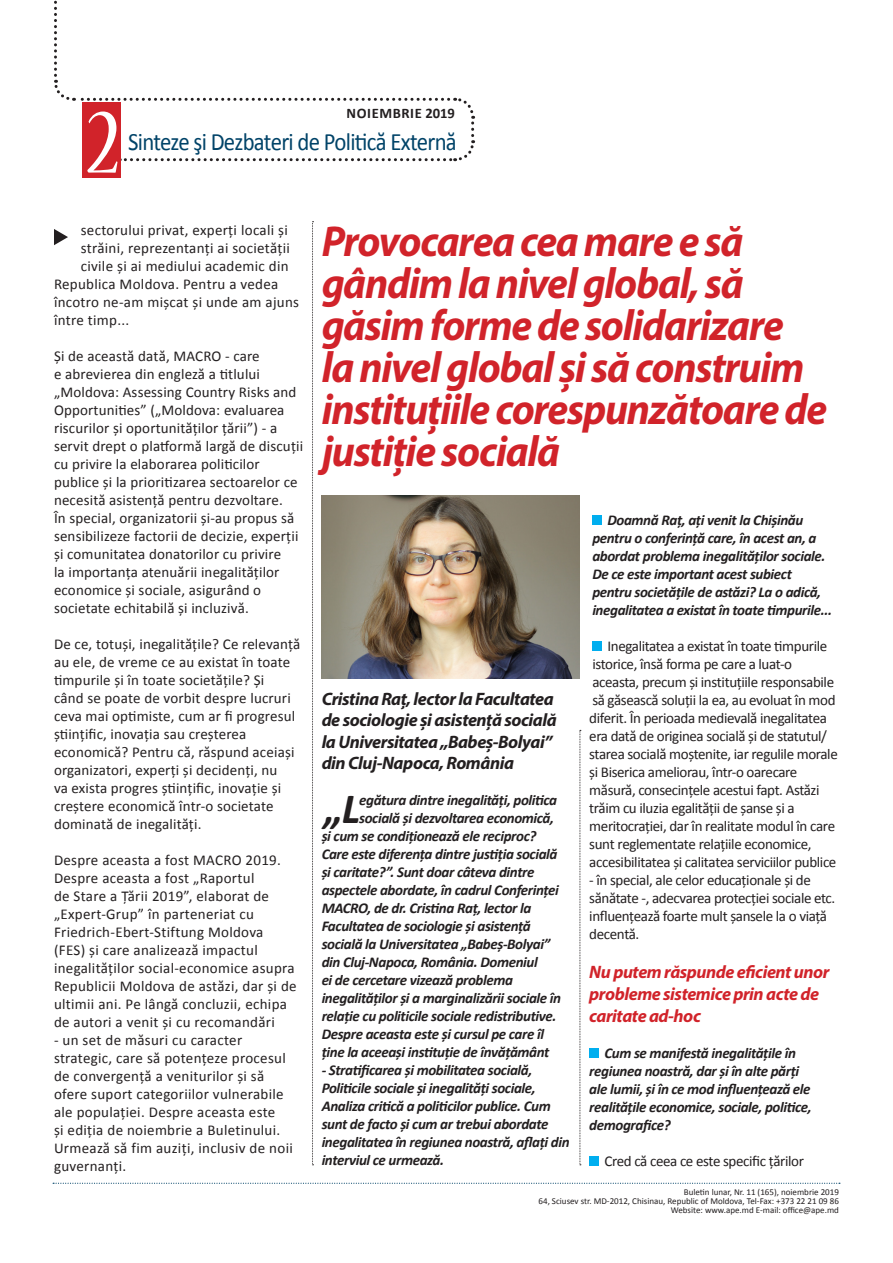
<style>
.page{position:relative;width:893px;height:1263px;background:#fff}
.page>*{position:absolute;margin:0;border:0;box-sizing:border-box;transform-origin:0 0}
.t1{font:condensed 102px "Nueva Std";color:#fff}
.TITLU{font:italic 700 43.5px/42px "Myriad Pro";letter-spacing:-.03em;color:#d1232a;scale:.95 1}
.MANSHETA{font:italic 700 43.35px "Calibri";color:#231f20}
.t2{font:25.05px "Calibri";letter-spacing:-.03em;color:#014368;scale:.91 1}
.INTERTITLU{font:italic 700 18px/21.6px "Myriad Pro";letter-spacing:-.025em;color:#231f20}
.INTERTITLU-2{font:italic 700 18px/21.6px "Myriad Pro";letter-spacing:-.025em;color:#d1232a}
.texte{font:15px/18px "Calibri";letter-spacing:.01em;color:#231f20}
.MANSHETA-2{font:italic 700 15px/18px "Calibri";letter-spacing:-.025em;color:#231f20}
.texte-2{font:15px/18px "Calibri";letter-spacing:-.025em;color:#231f20}
.texte-3{font:italic 700 15px/18px "Calibri";letter-spacing:-.025em;color:#231f20}
.t3{font:700 14.55px "Calibri";letter-spacing:.04em;color:#231f20}
.t4{font:9px/9px "Calibri";color:#231f20;text-align:right}
</style>
<div class="page">
<svg style="left:54px;top:0;width:422px;height:162px"></svg>
<div style="left:82px;top:102px;width:38px;height:76px;background:#d1232a"></div>
<svg style="left:53px;top:1183px;width:787px;height:1px"></svg>
<svg style="left:54px;top:229px;width:14px;height:16px"></svg>
<svg style="left:312px;top:221px;width:2px;height:944px"></svg>
<svg style="left:580px;top:730px;width:1px;height:435px"></svg>
<div style="left:592px;top:515px;width:10px;height:10px;background:#00aeef"></div>
<div style="left:592px;top:641px;width:10px;height:10px;background:#00aeef"></div>
<div style="left:589px;top:1048px;width:10px;height:9px;background:#00aeef"></div>
<div style="left:589px;top:1156px;width:10px;height:9px;background:#00aeef"></div>
<img style="left:322px;top:495px;width:258px;height:183px">
<p class="t1" style="left:87px;top:96px;width:34px">2</p>
<p class="t3" style="left:347px;top:104px;width:110px">NOIEMBRIE 2019</p>
<h3 class="t2" style="left:128px;top:126px;width:363px">Sinteze şi Dezbateri de Politică Externă</h3>
<p class="texte" style="left:81px;top:221px;width:208px">sectorului privat, experți locali și</p>
<p class="texte" style="left:81px;top:239px;width:211px">străini, reprezentanți ai societății</p>
<p class="texte" style="left:81px;top:257px;width:209px">civile și ai mediului academic din</p>
<p class="texte" style="left:54px;top:275px;width:226px">Republica Moldova. Pentru a vedea</p>
<p class="texte" style="left:54px;top:293px;width:247px">încotro ne-am mișcat și unde am ajuns</p>
<p class="texte" style="left:54px;top:311px;width:77px">între timp...</p>
<p class="texte" style="left:54px;top:347px;width:251px">Și de această dată, MACRO - care<br>e abrevierea din engleză a titlului „Moldova: Assessing Country Risks and Opportunities” („Moldova: evaluarea riscurilor și oportunităților țării”) - a servit drept o platformă largă de discuții cu privire la elaborarea politicilor publice și la prioritizarea sectoarelor ce necesită asistență pentru dezvoltare.<br>În special, organizatorii și-au propus să sensibilizeze factorii de decizie, experții și comunitatea donatorilor cu privire<br>la importanța atenuării inegalităților economice și sociale, asigurând o societate echitabilă și incluzivă.</p>
<p class="texte" style="left:54px;top:635px;width:248px">De ce, totuși, inegalitățile? Ce relevanță au ele, de vreme ce au existat în toate timpurile și în toate societățile? Și<br>când se poate de vorbit despre lucruri ceva mai optimiste, cum ar fi progresul științific, inovația sau creșterea economică? Pentru că, răspund aceiași organizatori, experți și decidenți, nu<br>va exista progres științific, inovație și creștere economică într-o societate dominată de inegalități.</p>
<p class="texte" style="left:54px;top:851px;width:244px">Despre aceasta a fost MACRO 2019.<br>Despre aceasta a fost „Raportul<br>de Stare a Țării 2019”, elaborat de „Expert-Grup” în parteneriat cu Friedrich-Ebert-Stiftung Moldova (FES) și care analizează impactul inegalităților social-economice asupra Republicii Moldova de astăzi, dar și de ultimii ani. Pe lângă concluzii, echipa de autori a venit și cu recomandări</p>
<p class="texte" style="left:54px;top:1031px;width:240px">- un set de măsuri cu caracter strategic, care să potențeze procesul de convergență a veniturilor și să ofere suport categoriilor vulnerabile ale populației. Despre aceasta este<br>și ediția de noiembrie a Buletinului.<br>Urmează să fim auziți, inclusiv de noii guvernanți.</p>
<p class="TITLU" style="left:322px;top:219px;width:534px">Provocarea cea mare e să gândim la nivel global, să găsim forme de solidarizare la nivel global și să construim instituțiile corespunzătoare de justiție socială</p>
<p class="INTERTITLU" style="left:322px;top:687px;width:237px">Cristina Raț, lector la Facultatea de sociologie și asistență socială la Universitatea „Babeș-Bolyai” din Cluj-Napoca, România</p>
<p class="MANSHETA" style="left:324px;top:781px;width:38px">„L</p>
<p class="MANSHETA-2" style="left:359px;top:791px;width:200px">egătura dintre inegalități, politica</p>
<p class="MANSHETA-2" style="left:359px;top:809px;width:196px">socială și dezvoltarea economică,</p>
<p class="MANSHETA-2" style="left:322px;top:827px;width:216px">și cum se condiționează ele reciproc?</p>
<p class="MANSHETA-2" style="left:322px;top:845px;width:237px">Care este diferența dintre justiția socială</p>
<p class="MANSHETA-2" style="left:322px;top:863px;width:214px">și caritate?”. Sunt doar câteva dintre</p>
<p class="MANSHETA-2" style="left:322px;top:881px;width:239px">aspectele abordate, în cadrul Conferinței</p>
<p class="MANSHETA-2" style="left:322px;top:899px;width:211px">MACRO, de dr. Cristina Raț, lector la</p>
<p class="MANSHETA-2" style="left:322px;top:917px;width:211px">Facultatea de sociologie și asistență</p>
<p class="MANSHETA-2" style="left:322px;top:935px;width:230px">socială la Universitatea „Babeș-Bolyai”</p>
<p class="MANSHETA-2" style="left:322px;top:953px;width:218px">din Cluj-Napoca, România. Domeniul</p>
<p class="MANSHETA-2" style="left:322px;top:971px;width:193px">ei de cercetare vizează problema</p>
<p class="MANSHETA-2" style="left:322px;top:989px;width:241px">inegalităților și a marginalizării sociale în</p>
<p class="MANSHETA-2" style="left:322px;top:1007px;width:236px">relație cu politicile sociale redistributive.</p>
<p class="MANSHETA-2" style="left:322px;top:1025px;width:224px">Despre aceasta este și cursul pe care îl</p>
<p class="MANSHETA-2" style="left:322px;top:1043px;width:229px">ține la aceeași instituție de învățământ</p>
<p class="MANSHETA-2" style="left:322px;top:1061px;width:249px">- Stratificarea și mobilitatea socială, Politicile sociale și inegalități sociale, Analiza critică a politicilor publice. Cum sunt de facto și cum ar trebui abordate inegalitatea în regiunea noastră, aflați din interviul ce urmează.</p>
<p class="texte-3" style="left:592px;top:511px;width:241px;text-indent:15px">Doamnă Raț, ați venit la Chișinău pentru o conferință care, în acest an, a abordat problema inegalităților sociale.<br>De ce este important acest subiect pentru societățile de astăzi? La o adică, inegalitatea a existat în toate timpurile...</p>
<p class="texte-2" style="left:589px;top:637px;width:250px;text-indent:18px">Inegalitatea a existat în toate timpurile istorice, însă forma pe care a luat-o aceasta, precum și instituțiile responsabile să găsească soluții la ea, au evoluat în mod diferit. În perioada medievală inegalitatea era dată de originea socială și de statutul/ starea socială moștenite, iar regulile morale și Biserica ameliorau, într-o oarecare măsură, consecințele acestui fapt. Astăzi trăim cu iluzia egalității de șanse și a meritocrației, dar în realitate modul în care sunt reglementate relațiile economice, accesibilitatea și calitatea serviciilor publice</p>
<p class="texte-2" style="left:589px;top:871px;width:248px">- în special, ale celor educaționale și de sănătate -, adecvarea protecției sociale etc. influențează foarte mult șansele la o viață decentă.</p>
<p class="INTERTITLU-2" style="left:589px;top:961px;width:242px">Nu putem răspunde eficient unor probleme sistemice prin acte de caritate ad-hoc</p>
<p class="texte-3" style="left:589px;top:1043px;width:224px;text-indent:15px">Cum se manifestă inegalitățile în regiunea noastră, dar și în alte părți ale lumii, și în ce mod influențează ele realitățile economice, sociale, politice, demografice?</p>
<p class="texte-2" style="left:604px;top:1151px;width:201px">Cred că ceea ce este specific țărilor</p>
<p class="t4" style="left:539px;top:1187px;width:302px">Buletin lunar, Nr. 11 (165), noiembrie 2019<br>64, Sciusev str. MD-2012, Chisinau, Republic of Moldova, Tel-Fax: +373 22 21 09 86<br>Website: www.ape.md E-mail: office@ape.md</p>
</div>
